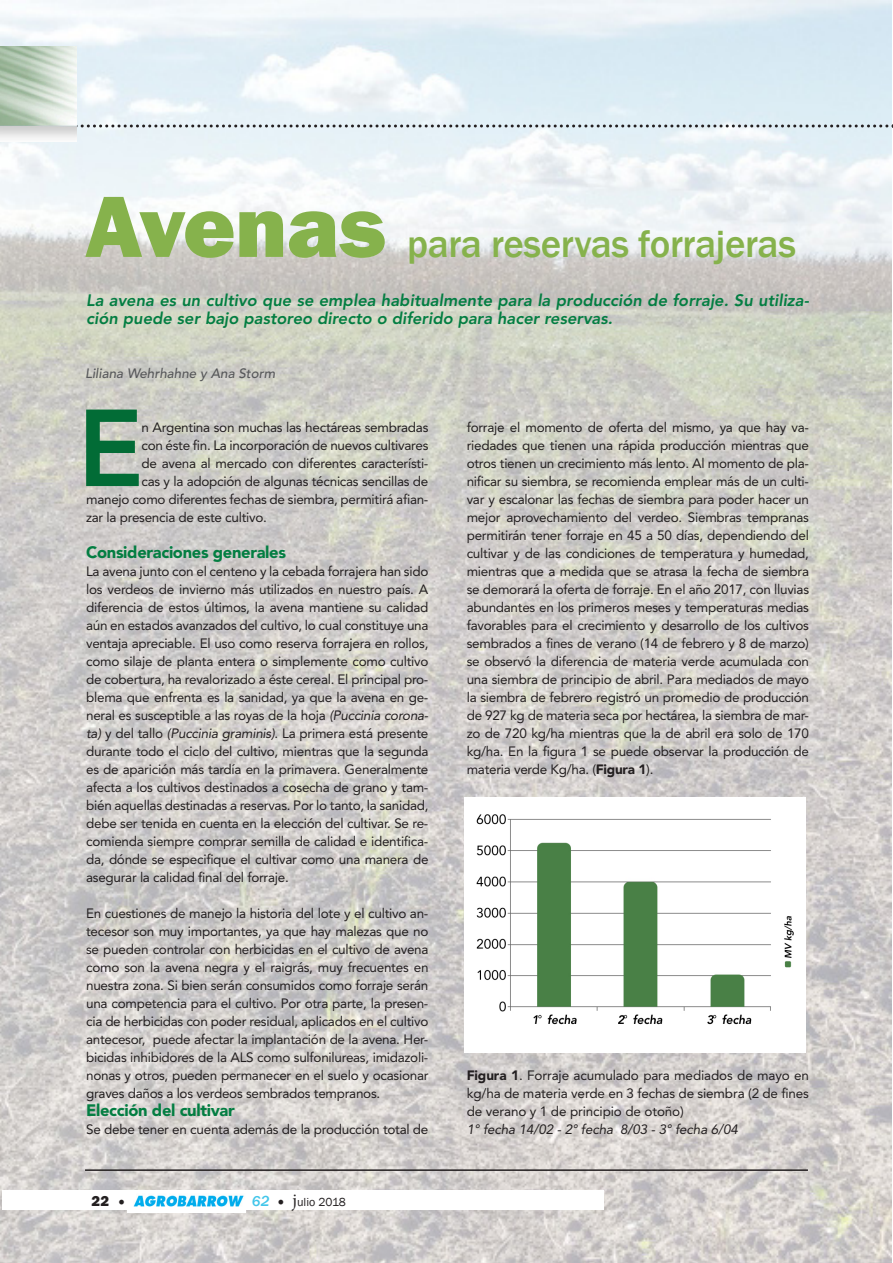
<style>
.page{position:relative;width:893px;height:1263px;background:#fff}
.page>*{position:absolute;margin:0;border:0;box-sizing:border-box;transform-origin:0 0}
.t1{font:800 108px "Avenir LT Std";color:#026c36}
.t2{font:800 90px "Franklin Gothic";letter-spacing:-.01em;color:#86b24c}
.t3{font:500 39px "Franklin Gothic";letter-spacing:-.01em;color:#86b24c}
.t4{font:18px "Minion Pro";color:#231f20}
.t5{font:italic 800 16.5px/18px "Avenir LT Std";color:#037e42}
.t6{font:900 16.5px "Avenir LT Std";letter-spacing:-.02em;color:#037e42}
.t7{font:italic 500 15px "Franklin Gothic";color:#42c6ea}
.t8{font:800 15px "Franklin Gothic";color:#231f20}
.t9{font:13.5px/18px "Avenir LT Std";letter-spacing:-.02em;color:#231f20;text-align:justify}
.t10{font:italic 13.5px "Avenir LT Std";letter-spacing:-.01em;color:#231f20}
.t11{font:italic 500 13.5px "Avenir LT Std";color:#57585a}
.t12{font:12px "Franklin Gothic";color:#231f20}
.s1{font-style:italic}
.s2{font-weight:900}
</style>
<div class="page">
<img style="left:0;top:0;width:892px;height:1263px">
<hr style="left:85px;top:1169px;width:723px;height:2px;background:#231f20">
<svg style="left:76px;top:125px;width:817px;height:3px"></svg>
<img style="left:0;top:46px;width:76px;height:95px">
<img style="left:128px;top:1210px;width:117px;height:2px">
<div style="left:2px;top:1190px;width:601px;height:20px;background:#fff"></div>
<img style="left:464px;top:797px;width:341px;height:255px">
<p class="t2" style="left:85px;top:168px;width:303px">Avenas</p>
<p class="t3" style="left:407px;top:220px;width:390px">para reservas forrajeras</p>
<p class="t5" style="left:86px;top:292px;width:724px">La avena es un cultivo que se emplea habitualmente para la producción de forraje. Su utiliza&shy;ción puede ser bajo pastoreo directo o diferido para hacer reservas.</p>
<p class="t11" style="left:85px;top:366px;width:192px">Liliana Wehrhahne y Ana Storm</p>
<p class="t1" style="left:78px;top:385px;width:68px">E</p>
<p class="t9" style="left:141px;top:418px;width:288px">n Argentina son muchas las hectáreas sembradas</p>
<p class="t9" style="left:141px;top:436px;width:288px">con éste fin. La incorporación de nuevos cultivares</p>
<p class="t9" style="left:141px;top:454px;width:288px">de avena al mercado con diferentes característi-</p>
<p class="t9" style="left:141px;top:472px;width:288px">cas y la adopción de algunas técnicas sencillas de</p>
<p class="t9" style="left:86px;top:490px;width:344px">manejo como diferentes fechas de siembra, permitirá afian-</p>
<p class="t9" style="left:86px;top:508px;width:182px">zar la presencia de este cultivo.</p>
<p class="t6" style="left:86px;top:542px;width:201px">Consideraciones generales</p>
<p class="t9" style="left:86px;top:562px;width:344px">La avena junto con el centeno y la cebada forrajera han sido los verdeos de invierno más utilizados en nuestro país. A diferencia de estos últimos, la avena mantiene su calidad aún en estados avanzados del cultivo, lo cual constituye una ventaja apreciable. El uso como reserva forrajera en rollos, como silaje de planta entera o simplemente como cultivo de cobertura, ha revalorizado a éste cereal. El principal pro&shy;blema que enfrenta es la sanidad, ya que la avena en ge&shy;neral es susceptible a las royas de la hoja <span class="s1">(Puccinia corona&shy;ta)</span> y del tallo <span class="s1">(Puccinia graminis)</span>. La primera está presente durante todo el ciclo del cultivo, mientras que la segunda es de aparición más tardía en la primavera. Generalmente afecta a los cultivos destinados a cosecha de grano y tam&shy;bién aquellas destinadas a reservas. Por lo tanto, la sanidad, debe ser tenida en cuenta en la elección del cultivar. Se re&shy;comienda siempre comprar semilla de calidad e identifica&shy;da, dónde se especifique el cultivar como una manera de asegurar la calidad final del forraje.</p>
<p class="t9" style="left:86px;top:904px;width:344px">En cuestiones de manejo la historia del lote y el cultivo an&shy;tecesor son muy importantes, ya que hay malezas que no se pueden controlar con herbicidas en el cultivo de avena como son la avena negra y el raigrás, muy frecuentes en nuestra zona. Si bien serán consumidos como forraje serán una competencia para el cultivo. Por otra parte, la presen&shy;cia de herbicidas con poder residual, aplicados en el cultivo antecesor, puede afectar la implantación de la avena. Her&shy;bicidas inhibidores de la ALS como sulfonilureas, imidazoli&shy;nonas y otros, pueden permanecer en el suelo y ocasionar graves daños a los verdeos sembrados tempranos.</p>
<p class="t6" style="left:86px;top:1100px;width:150px">Elección del cultivar</p>
<p class="t9" style="left:86px;top:1120px;width:344px">Se debe tener en cuenta además de la producción total de</p>
<p class="t7" style="left:261px;top:1191px;width:10px">2</p>
<p class="t4" style="left:277px;top:1188px;width:21px">• j</p>
<p class="t12" style="left:297px;top:1194px;width:50px">ulio 2018</p>
<p class="t8" style="left:92px;top:1191px;width:19px">22</p>
<p class="t4" style="left:118px;top:1188px;width:9px">•</p>
<p class="t7" style="left:252px;top:1191px;width:19px">61</p>
<p class="t9" style="left:467px;top:418px;width:344px">forraje el momento de oferta del mismo, ya que hay va&shy;riedades que tienen una rápida producción mientras que otros tienen un crecimiento más lento. Al momento de pla&shy;nificar su siembra, se recomienda emplear más de un culti&shy;var y escalonar las fechas de siembra para poder hacer un mejor aprovechamiento del verdeo. Siembras tempranas permitirán tener forraje en 45 a 50 días, dependiendo del cultivar y de las condiciones de temperatura y humedad, mientras que a medida que se atrasa la fecha de siembra se demorará la oferta de forraje. En el año 2017, con lluvias abundantes en los primeros meses y temperaturas medias favorables para el crecimiento y desarrollo de los cultivos sembrados a fines de verano (14 de febrero y 8 de marzo) se observó la diferencia de materia verde acumulada con una siembra de principio de abril. Para mediados de mayo la siembra de febrero registró un promedio de producción de 927 kg de materia seca por hectárea, la siembra de mar&shy;zo de 720 kg/ha mientras que la de abril era solo de 170 kg/ha. En la figura 1 se puede observar la producción de materia verde Kg/ha. (<span class="s2">Figura 1</span>).</p>
<p class="t9" style="left:467px;top:1066px;width:344px"><span class="s2">Figura 1</span>. Forraje acumulado para mediados de mayo en kg/ha de materia verde en 3 fechas de siembra (2 de fines de verano y 1 de principio de otoño)</p>
<p class="t10" style="left:467px;top:1121px;width:273px">1° fecha 14/02 - 2° fecha 8/03 - 3° fecha 6/04</p>
</div>
